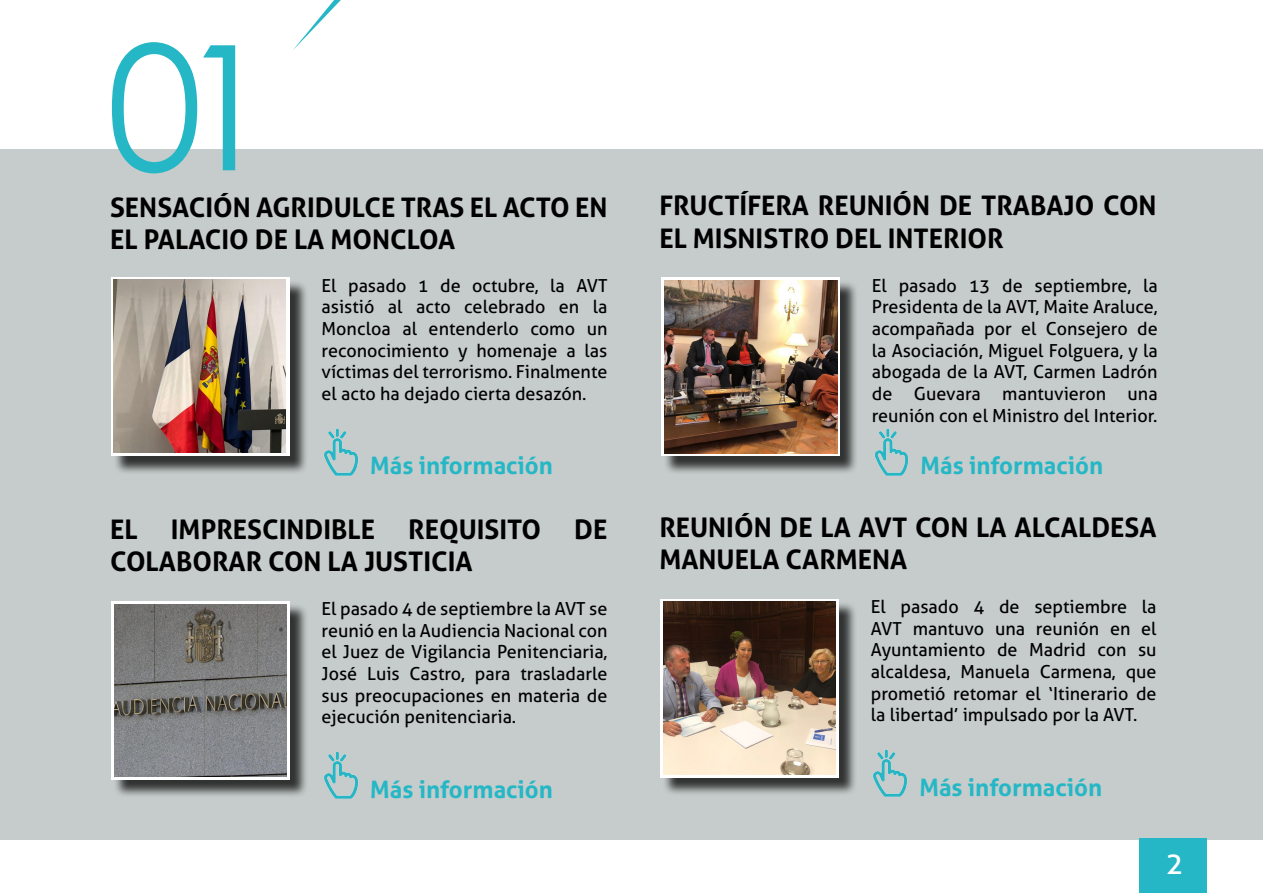
<style>
.page{position:relative;width:1263px;height:893px;background:#fff}
.page>*{position:absolute;margin:0;border:0;box-sizing:border-box;transform-origin:0 0}
.t1{font:174px "Century Gothic";color:#25b7c6}
.t2{font:30px "Aller";color:#fff}
.t3{font:700 27px/32.4px "Aller";color:#000}
.t4{font:700 24px "Aller";color:#25b7c6}
.t5{font:18px/21.6px "Aller";color:#000;text-align:justify}
</style>
<div class="page">
<div style="left:0;top:150px;width:1263px;height:690px;background:#c5cccb"></div>
<div style="left:1139px;top:839px;width:68px;height:54px;background:#25b7c6"></div>
<svg style="left:293px;top:0;width:48px;height:50px"></svg>
<div style="left:662px;top:601px;width:195px;height:195px;background:#000;opacity:.75"></div>
<svg style="left:660px;top:599px;width:178px;height:178px;background:#e3dfdb"></svg>
<img style="left:873px;top:749px;width:34px;height:48px">
<img style="left:664px;top:602px;width:172px;height:172px">
<div style="left:113px;top:603px;width:195px;height:195px;background:#000;opacity:.75"></div>
<div style="left:111px;top:601px;width:178px;height:178px;background:#fff"></div>
<img style="left:324px;top:751px;width:34px;height:48px">
<img style="left:114px;top:604px;width:173px;height:173px">
<div style="left:663px;top:280px;width:195px;height:195px;background:#000;opacity:.75"></div>
<svg style="left:661px;top:277px;width:179px;height:179px;background:#e1d6cf"></svg>
<img style="left:875px;top:428px;width:33px;height:48px">
<img style="left:665px;top:281px;width:172px;height:172px">
<div style="left:113px;top:280px;width:195px;height:195px;background:#000;opacity:.75"></div>
<svg style="left:111px;top:277px;width:178px;height:179px;background:#eeebea"></svg>
<img style="left:324px;top:428px;width:34px;height:48px">
<img style="left:113px;top:280px;width:173px;height:172px">
<h1 class="t1" style="left:106px;top:-14px;width:170px">01</h1>
<h3 class="t3" style="left:110px;top:191px;width:499px">SENSACIÓN AGRIDULCE TRAS EL ACTO EN<br>EL PALACIO DE LA MONCLOA</h3>
<p class="t5" style="left:322px;top:275px;width:287px">El pasado 1 de octubre, la AVT asistió al acto celebrado en la Moncloa al entenderlo como un reconocimiento y homenaje a las víctimas del terrorismo. Finalmente el acto ha dejado cierta desazón.</p>
<h3 class="t4" style="left:370px;top:451px;width:184px">Más información</h3>
<h3 class="t3" style="left:110px;top:513px;width:499px">EL IMPRESCINDIBLE REQUISITO DE<br>COLABORAR CON LA JUSTICIA</h3>
<p class="t5" style="left:322px;top:598px;width:287px">El pasado 4 de septiembre la AVT se reunió en la Audiencia Nacional con el Juez de Vigilancia Penitenciaria, José Luis Castro, para trasladarle sus preocupaciones en materia de ejecución penitenciaria.</p>
<h3 class="t4" style="left:370px;top:774px;width:184px">Más información</h3>
<h3 class="t3" style="left:659px;top:189px;width:499px">FRUCTÍFERA REUNIÓN DE TRABAJO CON<br>EL MISNISTRO DEL INTERIOR</h3>
<p class="t5" style="left:872px;top:275px;width:287px">El pasado 13 de septiembre, la Presidenta de la AVT, Maite Araluce, acompañada por el Consejero de la Asociación, Miguel Folguera, y la abogada de la AVT, Carmen Ladrón de Guevara mantuvieron una reunión con el Ministro del Interior.</p>
<h3 class="t4" style="left:920px;top:451px;width:184px">Más información</h3>
<h3 class="t3" style="left:659px;top:511px;width:499px">REUNIÓN DE LA AVT CON LA ALCALDESA<br>MANUELA CARMENA</h3>
<p class="t5" style="left:871px;top:596px;width:287px">El pasado 4 de septiembre la AVT mantuvo una reunión en el Ayuntamiento de Madrid con su alcaldesa, Manuela Carmena, que prometió retomar el ‘Itinerario de la libertad’ impulsado por la AVT.</p>
<h3 class="t4" style="left:919px;top:772px;width:184px">Más información</h3>
<h2 class="t2" style="left:1166px;top:846px;width:19px">2</h2>
</div>
